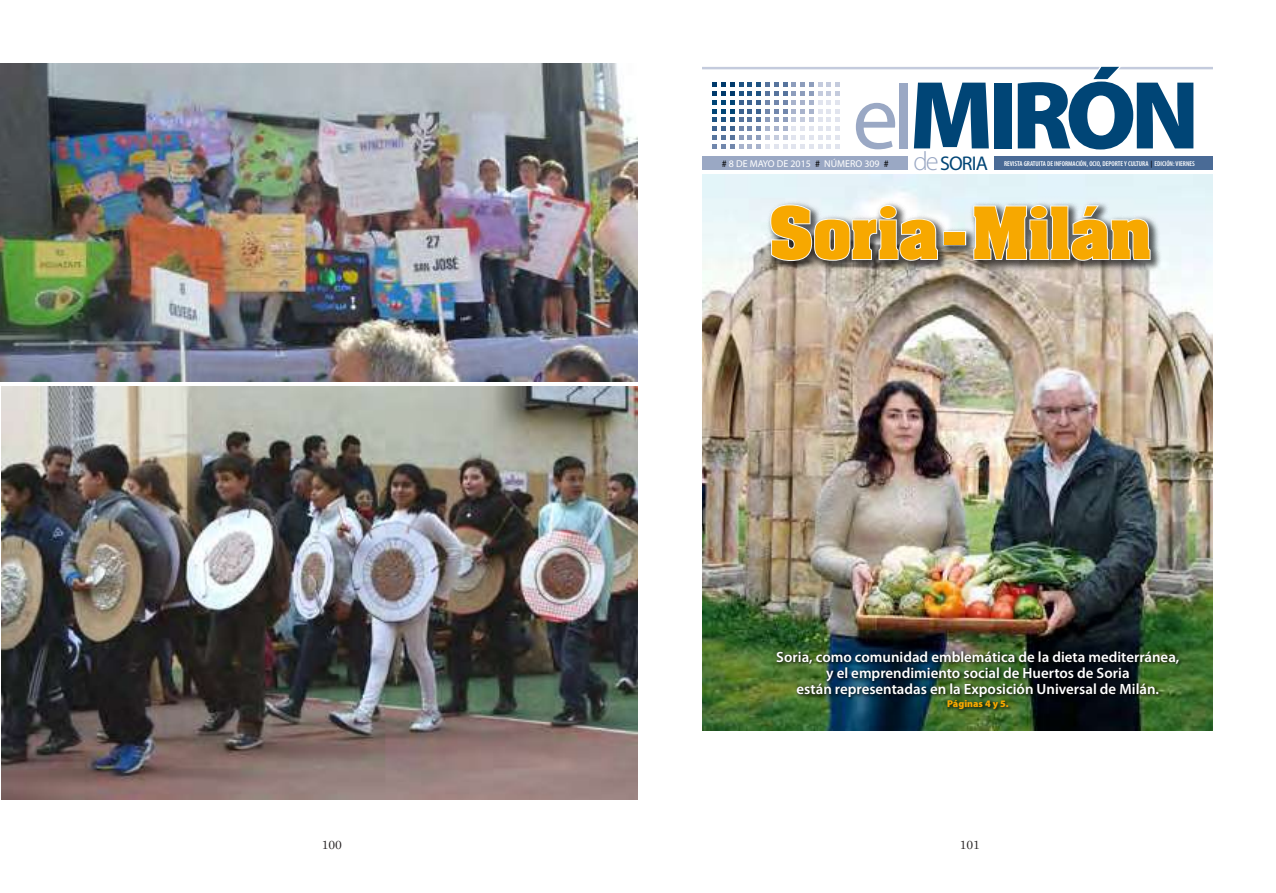
<style>
.page{position:relative;width:1276px;height:893px;background:#fff}
.page>*{position:absolute;margin:0;border:0;box-sizing:border-box;transform-origin:0 0}
.t1{font:900 97.65px "Myriad Pro";letter-spacing:-.06em;color:#004576}
.t2{font:700 61.2px "Aachen Std";color:#f7a800}
.t3{font:19.95px "Myriad Pro";letter-spacing:-.04em;color:#004576}
.t4{font:600 14.85px/16.2px "Myriad Pro";color:#fff;text-align:center}
.t5{font:12px "Century Schoolbook";color:#231f20}
.t6{font:9.9px "Myriad Pro";color:#fff}
.t7{font:900 9.9px "Myriad Pro";color:#f7a800}
.t8{font:600 condensed 7.05px "Myriad Pro";color:#fff}
.s1{font-weight:400;font-size:92.1px;color:#9aa8c4}
.s2{color:#000}
.s3{font-weight:300;font-size:26.55px;color:#9aa8c4}
</style>
<div class="page">
<div style="left:993px;top:156px;width:219px;height:14px;background:#4a6b96"></div>
<div style="left:702px;top:156px;width:205px;height:14px;background:#9aa8c4"></div>
<hr style="left:702px;top:67px;width:510px;height:2px;background:#c4cbdd">
<img style="left:702px;top:175px;width:510px;height:556px">
<svg style="left:712px;top:83px;width:128px;height:65px"></svg>
<div style="left:774px;top:648px;width:409px;height:66px;background:#000;opacity:.5"></div>
<svg style="left:1066px;top:67px;width:69px;height:3px"></svg>
<div style="left:766px;top:200px;width:396px;height:72px;background:#000;opacity:.65"></div>
<svg style="left:769px;top:204px;width:170px;height:58px"></svg>
<div style="left:943px;top:231px;width:23px;height:14px;border:2px solid #fcfcf6"></div>
<svg style="left:972px;top:204px;width:179px;height:58px;background:#8c8f8f"></svg>
<img style="left:2px;top:387px;width:636px;height:412px">
<img style="left:0;top:64px;width:638px;height:317px">
<h1 class="t1" style="left:852px;top:60px;width:349px"><span class="s1">el</span>MIRÓN</h1>
<p class="t6" style="left:722px;top:158px;width:168px"><span class="s2">#</span> 8 DE MAYO DE 2015 <span class="s2">#</span> NÚMERO 309 <span class="s2">#</span></p>
<h3 class="t3" style="left:913px;top:152px;width:76px"><span class="s3">de</span>SORIA</h3>
<p class="t8" style="left:1004px;top:159px;width:192px">REVISTA GRATUITA DE INFORMACIÓN, OCIO, DEPORTE Y CULTURA <span class="s2">|</span> EDICIÓN: VIERNES</p>
<h2 class="t2" style="left:769px;top:189px;width:384px">Soria-Milán</h2>
<p class="t4" style="left:776px;top:649px;width:404px">Soria, como comunidad emblemática de la dieta mediterránea, y el emprendimiento social de Huertos de Soria<br>están representadas en la Exposición Universal de Milán.</p>
<p class="t7" style="left:947px;top:698px;width:63px">Páginas 4 y 5.</p>
<p class="t5" style="left:322px;top:837px;width:22px">100</p>
<p class="t5" style="left:959px;top:837px;width:22px">101</p>
</div>
